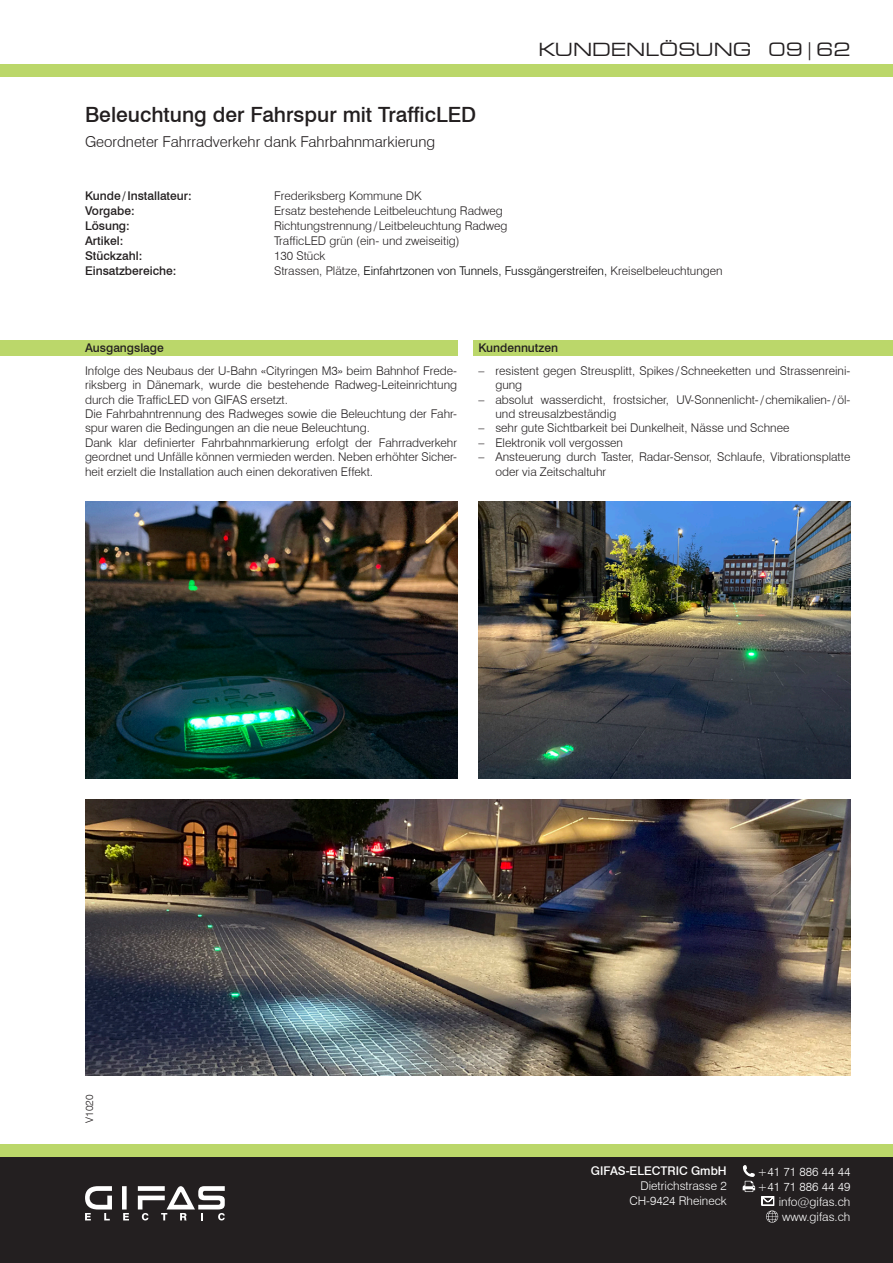
<style>
.page{position:relative;width:893px;height:1263px;background:#fff}
.page>*{position:absolute;margin:0;border:0;box-sizing:border-box;transform-origin:0 0}
.t1{font:500 21px "Swiss 721 BT";color:#231f20}
.t2{font:expanded 18px "Square 721 BT";color:#231f20}
.t3{font:300 15px "Swiss 721 BT";color:#231f20}
.t4{font:300 12px/14.4px "Swiss 721 BT";color:#231f20}
.t5{font:500 12px "Swiss 721 BT";color:#231f20}
.t6{font:300 12px/15px "Swiss 721 BT";color:#fff;text-align:right}
.t7{font:300 12px "Swiss 721 BT";color:#000001}
.t8{font:500 12px "Swiss 721 BT";color:#fff}
.t9{font:300 10.5px "Swiss 721 BT";color:#231f20}
.s1{color:#231f20}
</style>
<div class="page">
<div style="left:0;top:1157px;width:893px;height:106px;background:#231f20"></div>
<div style="left:0;top:1144px;width:893px;height:13px;background:#bbd76a"></div>
<div style="left:0;top:64px;width:893px;height:13px;background:#bbd76a"></div>
<div style="left:122px;top:1186px;width:5px;height:23px;background:#fff"></div>
<svg style="left:85px;top:1186px;width:27px;height:34px"></svg>
<svg style="left:123px;top:1213px;width:6px;height:7px"></svg>
<svg style="left:138px;top:1186px;width:87px;height:34px"></svg>
<svg style="left:743px;top:1165px;width:12px;height:27px"></svg>
<svg style="left:762px;top:1196px;width:16px;height:26px"></svg>
<div style="left:0;top:340px;width:457px;height:16px;background:#bbd76a"></div>
<div style="left:473px;top:340px;width:420px;height:16px;background:#bbd76a"></div>
<img style="left:85px;top:799px;width:765px;height:277px">
<img style="left:85px;top:502px;width:372px;height:276px">
<img style="left:478px;top:502px;width:372px;height:276px">
<p class="t1" style="left:85px;top:102px;width:393px">Beleuchtung der Fahrspur mit TrafficLED</p>
<p class="t3" style="left:85px;top:133px;width:352px">Geordneter Fahrradverkehr dank Fahrbahnmarkierung</p>
<h2 class="t2" style="left:538px;top:39px;width:314px">KUNDENLÖSUNG 09|62</h2>
<p class="t5" style="left:85px;top:189px;width:108px">Kunde/Installateur:</p>
<p class="t4" style="left:274px;top:189px;width:149px">Frederiksberg Kommune DK</p>
<p class="t5" style="left:85px;top:204px;width:51px">Vorgabe:</p>
<p class="t4" style="left:274px;top:204px;width:230px">Ersatz bestehende Leitbeleuchtung Radweg</p>
<p class="t5" style="left:85px;top:219px;width:46px">Lösung:</p>
<p class="t4" style="left:274px;top:219px;width:235px">Richtungstrennung/Leitbeleuchtung Radweg</p>
<p class="t5" style="left:85px;top:234px;width:40px">Artikel:</p>
<p class="t4" style="left:274px;top:234px;width:187px">TrafficLED grün (ein- und zweiseitig)</p>
<p class="t5" style="left:85px;top:249px;width:59px">Stückzahl:</p>
<p class="t4" style="left:274px;top:249px;width:53px">130 Stück</p>
<p class="t5" style="left:85px;top:264px;width:93px">Einsatzbereiche:</p>
<p class="t7" style="left:274px;top:264px;width:450px"><span class="s1">Strassen, Plätze,</span> Einfahrtzonen von Tunnels, Fussgängerstreifen, <span class="s1">Kreiselbeleuchtungen</span></p>
<p class="t5" style="left:85px;top:340px;width:80px">Ausgangslage</p>
<p class="t4" style="left:85px;top:363px;width:374px;text-align:justify">Infolge des Neubaus der U-Bahn «Cityringen M3» beim Bahnhof Frede&shy;riksberg in Dänemark, wurde die bestehende Radweg-Leiteinrichtung durch die TrafficLED von GIFAS ersetzt.</p>
<p class="t4" style="left:85px;top:406px;width:374px">Die Fahrbahntrennung des Radweges sowie die Beleuchtung der Fahr&shy;spur waren die Bedingungen an die neue Beleuchtung.</p>
<p class="t4" style="left:85px;top:435px;width:374px;text-align:justify">Dank klar definierter Fahrbahnmarkierung erfolgt der Fahrradverkehr geordnet und Unfälle können vermieden werden. Neben erhöhter Sicher&shy;heit erzielt die Installation auch einen dekorativen Effekt.</p>
<p class="t5" style="left:478px;top:340px;width:81px">Kundennutzen</p>
<p class="t4" style="left:495px;top:363px;width:357px;text-indent:-17px">– resistent gegen Streusplitt, Spikes /Schneeketten und Strassenreini&shy;gung</p>
<p class="t4" style="left:495px;top:392px;width:357px;text-indent:-17px">– absolut wasserdicht, frostsicher, UV-Sonnenlicht-/chemikalien-/öl&shy;und streusalzbeständig</p>
<p class="t4" style="left:478px;top:421px;width:313px">– sehr gute Sichtbarkeit bei Dunkelheit, Nässe und Schnee</p>
<p class="t4" style="left:478px;top:435px;width:146px">– Elektronik voll vergossen</p>
<p class="t4" style="left:495px;top:450px;width:357px;text-indent:-17px">– Ansteuerung durch Taster, Radar-Sensor, Schlaufe, Vibrationsplatte oder via Zeitschaltuhr</p>
<p class="t9" style="left:83px;top:1123px;width:30px;rotate:-90deg">V1020</p>
<p class="t8" style="left:591px;top:1164px;width:137px">GIFAS-ELECTRIC GmbH</p>
<p class="t6" style="left:629px;top:1178px;width:99px">Dietrichstrasse 2<br>CH-9424 Rheineck</p>
<p class="t6" style="left:757px;top:1164px;width:95px">+41 71 886 44 44 +41 71 886 44 49 info@gifas.ch www.gifas.ch</p>
</div>
